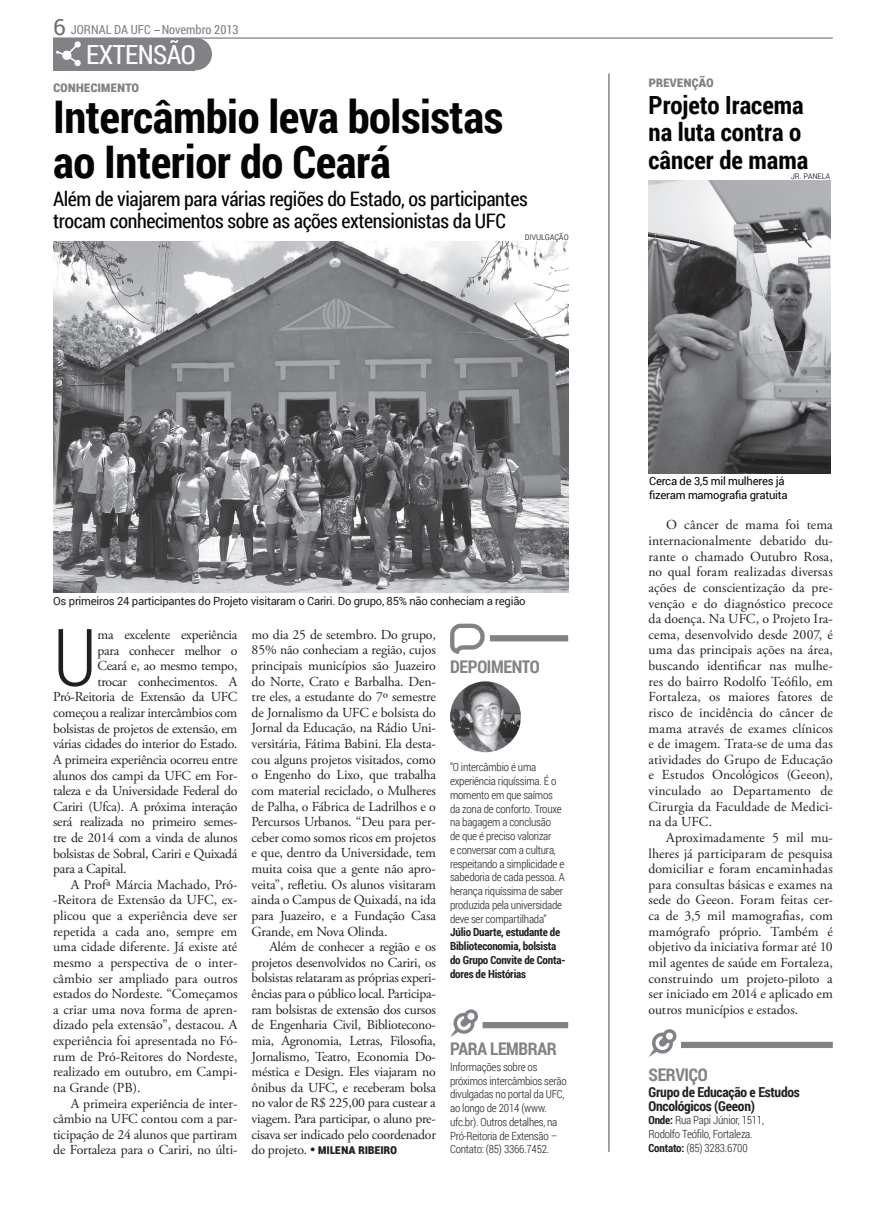
<style>
.page{position:relative;width:886px;height:1205px;background:#fff}
.page>*{position:absolute;margin:0;border:0;box-sizing:border-box;transform-origin:0 0}
.t1{font:300 79.62px "Roboto Condensed";color:#231f20}
.t2{font:700 45px/45px "Roboto Condensed";letter-spacing:-.01em;color:#040503}
.t3{font:26.38px "Roboto Condensed";color:#fff}
.t4{font:700 25px/27.5px "Roboto Condensed";color:#040503}
.t5{font:20px/22.5px "Roboto Condensed";letter-spacing:-.02em;color:#040503}
.t6{font:700 17.5px "Roboto Condensed";letter-spacing:-.02em;color:#808285}
.t7{font:700 15px "Roboto Condensed";color:#808285}
.t8{font:13.75px/15.6px "Adobe Garamond Pro";letter-spacing:-.01em;color:#231f20;text-align:justify}
.t9{font:700 13.75px/13.8px "Roboto Condensed";letter-spacing:-.02em;color:#231f20}
.t10{font:12.5px "Roboto Condensed";color:#808285}
.t11{font:300 11.25px/13.8px "Roboto Condensed";letter-spacing:-.02em;color:#231f20}
.t12{font:700 11.25px/13.8px "Roboto Condensed";letter-spacing:-.02em;color:#231f20}
.t13{font:11.25px "Roboto";letter-spacing:-.02em;color:#231f20}
.t14{font:11.25px/13.8px "Roboto";letter-spacing:-.02em;color:#040503}
.t15{font:300 10px "Roboto Condensed";color:#231f20}
.s1{font-family:"Roboto";font-size:22.5px;color:#6c6d70}
.s2{font-family:"Adobe Garamond Pro";font-weight:400}
.s3{font-weight:700}
</style>
<div class="page">
<hr style="left:53px;top:37px;width:780px;height:2px;background:#808285">
<hr style="left:608px;top:73px;width:1px;height:1079px;background:#6c6d70">
<img style="left:53px;top:242px;width:515px;height:350px">
<img style="left:648px;top:181px;width:182px;height:292px">
<div style="left:180px;top:38px;width:32px;height:32px;background:#808285;border-radius:50%"></div>
<div style="left:53px;top:38px;width:142px;height:32px;background:#808285"></div>
<svg style="left:56px;top:41px;width:25px;height:25px"></svg>
<div style="left:490px;top:635px;width:78px;height:6px;background:#808285"></div>
<img style="left:450px;top:681px;width:71px;height:71px;border-radius:35px">
<svg style="left:450px;top:624px;width:35px;height:30px"></svg>
<div style="left:482px;top:1022px;width:86px;height:6px;background:#808285"></div>
<div style="left:681px;top:1042px;width:152px;height:6px;background:#808285"></div>
<svg style="left:450px;top:1009px;width:28px;height:28px"></svg>
<svg style="left:648px;top:1029px;width:28px;height:28px"></svg>
<p class="t10" style="left:53px;top:21px;width:187px"><span class="s1">6</span> JORNAL DA UFC Novembro 2013</p>
<h3 class="t3" style="left:86px;top:37px;width:96px">exten são</h3>
<p class="t7" style="left:53px;top:76px;width:66px">conhecimento</p>
<h2 class="t2" style="left:53px;top:93px;width:451px">Intercâmbio leva bolsistas ao Interior do Ceará</h2>
<h3 class="t5" style="left:53px;top:186px;width:476px">Além de viajarem para várias regiões do Estado, os participantes trocam conhecimentos sobre as ações extensionistas da UFC</h3>
<p class="t15" style="left:525px;top:229px;width:45px">divulgação</p>
<p class="t7" style="left:648px;top:71px;width:9px">prevenção</p>
<h3 class="t4" style="left:648px;top:90px;width:161px">Projeto Iracema na luta contra o câncer de mama</h3>
<p class="t15" style="left:791px;top:169px;width:32px">JR. PANELA</p>
<p class="t14" style="left:649px;top:474px;width:140px">Cerca de 3,5 mil mulheres já fizeram mamografia gratuita</p>
<p class="t8" style="left:648px;top:518px;width:186px;text-indent:18px">O câncer de mama foi tema internacionalmente debatido du&shy;rante o chamado Outubro Rosa, no qual foram realizadas diversas ações de conscientização da pre&shy;venção e do diagnóstico precoce da doença. Na UFC, o Projeto Ira&shy;cema, desenvolvido desde 2007, é uma das principais ações na área, buscando identificar nas mulhe&shy;res do bairro Rodolfo Teófilo, em Fortaleza, os maiores fatores de risco de incidência do câncer de mama através de exames clínicos e de imagem. Trata-se de uma das atividades do Grupo de Educação e Estudos Oncológicos (Geeon), vinculado ao Departamento de Cirurgia da Faculdade de Medici&shy;na da UFC.</p>
<p class="t8" style="left:648px;top:830px;width:186px;text-indent:18px">Aproximadamente 5 mil mu&shy;lheres já participaram de pesquisa domiciliar e foram encaminhadas para consultas básicas e exames na sede do Geeon. Foram feitas cer&shy;ca de 3,5 mil mamografias, com mamógrafo próprio. Também é objetivo da iniciativa formar até 10 mil agentes de saúde em Fortaleza, construindo um projeto-piloto a ser iniciado em 2014 e aplicado em outros municípios e estados.</p>
<p class="t13" style="left:53px;top:593px;width:474px">Os primeiros 24 participantes do Projeto visitaram o Cariri. Do grupo, 85% não conheciam a região</p>
<h1 class="t1" style="left:53px;top:602px;width:45px">U</h1>
<p class="t8" style="left:97px;top:627px;width:141px">ma excelente experiência</p>
<p class="t8" style="left:252px;top:627px;width:186px">mo dia 25 de setembro. Do grupo, 85% não conheciam a região, cujos principais municípios são Juazeiro do Norte, Crato e Barbalha. Den&shy;tre eles, a estudante do 7º semestre de Jornalismo da UFC e bolsista do Jornal da Educação, na Rádio Uni&shy;versitária, Fátima Babini. Ela desta&shy;cou alguns projetos visitados, como o Engenho do Lixo, que trabalha com material reciclado, o Mulheres de Palha, o Fábrica de Ladrilhos e o Percursos Urbanos. “Deu para per&shy;ceber como somos ricos em projetos e que, dentro da Universidade, tem muita coisa que a gente não apro&shy;veita”, refletiu. Os alunos visitaram ainda o Campus de Quixadá, na ida para Juazeiro, e a Fundação Casa Grande, em Nova Olinda.</p>
<p class="t8" style="left:252px;top:939px;width:186px;text-indent:18px">Além de conhecer a região e os projetos desenvolvidos no Cariri, os bolsistas relataram as próprias experi&shy;ências para o público local. Participa&shy;ram bolsistas de extensão dos cursos de Engenharia Civil, Bibliotecono&shy;mia, Agronomia, Letras, Filosofia, Jornalismo, Teatro, Economia Do&shy;méstica e Design. Eles viajaram no ônibus da UFC, e receberam bolsa no valor de R$ 225,00 para custear a viagem. Para participar, o aluno pre&shy;cisava ser indicado pelo coordenador</p>
<p class="t9" style="left:252px;top:1142px;width:140px"><span class="s2">do projeto. •</span> milena ribeiro</p>
<p class="t8" style="left:97px;top:643px;width:141px">para conhecer melhor o</p>
<p class="t8" style="left:97px;top:658px;width:141px">Ceará e, ao mesmo tempo,</p>
<p class="t8" style="left:97px;top:674px;width:141px">trocar conhecimentos. A</p>
<p class="t8" style="left:53px;top:690px;width:186px">Pró-Reitoria de Extensão da UFC</p>
<p class="t8" style="left:53px;top:705px;width:186px">começou a realizar intercâmbios com</p>
<p class="t8" style="left:53px;top:721px;width:186px">bolsistas de projetos de extensão, em</p>
<p class="t8" style="left:53px;top:736px;width:186px">várias cidades do interior do Estado.</p>
<p class="t8" style="left:53px;top:752px;width:186px">A primeira experiência ocorreu entre</p>
<p class="t8" style="left:53px;top:768px;width:186px">alunos dos campi da UFC em For-</p>
<p class="t8" style="left:53px;top:783px;width:186px">taleza e da Universidade Federal do</p>
<p class="t8" style="left:53px;top:799px;width:186px">Cariri (Ufca). A próxima interação</p>
<p class="t8" style="left:53px;top:815px;width:186px">será realizada no primeiro semes-</p>
<p class="t8" style="left:53px;top:830px;width:186px">tre de 2014 com a vinda de alunos</p>
<p class="t8" style="left:53px;top:846px;width:186px">bolsistas de Sobral, Cariri e Quixadá</p>
<p class="t8" style="left:53px;top:861px;width:75px">para a Capital.</p>
<p class="t8" style="left:71px;top:877px;width:168px">A Profª Márcia Machado, Pró-</p>
<p class="t8" style="left:53px;top:893px;width:186px">-Reitora de Extensão da UFC, ex-</p>
<p class="t8" style="left:53px;top:908px;width:186px">plicou que a experiência deve ser</p>
<p class="t8" style="left:53px;top:924px;width:186px">repetida a cada ano, sempre em</p>
<p class="t8" style="left:53px;top:939px;width:186px">uma cidade diferente. Já existe até</p>
<p class="t8" style="left:53px;top:955px;width:186px">mesmo a perspectiva de o inter-</p>
<p class="t8" style="left:53px;top:971px;width:186px">câmbio ser ampliado para outros</p>
<p class="t8" style="left:53px;top:986px;width:186px">estados do Nordeste. “Começamos</p>
<p class="t8" style="left:53px;top:1002px;width:186px">a criar uma nova forma de apren-</p>
<p class="t8" style="left:53px;top:1018px;width:186px">dizado pela extensão”, destacou. A</p>
<p class="t8" style="left:53px;top:1033px;width:186px">experiência foi apresentada no Fó-</p>
<p class="t8" style="left:53px;top:1049px;width:186px">rum de Pró-Reitores do Nordeste,</p>
<p class="t8" style="left:53px;top:1064px;width:186px">realizado em outubro, em Campi-</p>
<p class="t8" style="left:53px;top:1080px;width:89px">na Grande (PB).</p>
<p class="t8" style="left:71px;top:1096px;width:168px">A primeira experiência de inter-</p>
<p class="t8" style="left:53px;top:1111px;width:186px">câmbio na UFC contou com a par-</p>
<p class="t8" style="left:53px;top:1127px;width:186px">ticipação de 24 alunos que partiram</p>
<p class="t8" style="left:53px;top:1143px;width:186px">de Fortaleza para o Cariri, no últi-</p>
<p class="t6" style="left:450px;top:654px;width:91px">DEPOIMENTO</p>
<p class="t11" style="left:450px;top:760px;width:116px">"O intercâmbio é uma experiência riquíssima. É o momento em que saímos da zona de conforto. Trouxe na bagagem a conclusão<br>de que é preciso valorizar<br>e conversar com a cultura, respeitando a simplicidade e sabedoria de cada pessoa. A herança riquíssima de saber produzida pela universidade deve ser compartilhada”</p>
<p class="t12" style="left:450px;top:925px;width:117px">Júlio Duarte, estudante de<br>Biblioteconomia, bolsista do Grupo Convite de Conta&shy;dores de Histórias</p>
<p class="t6" style="left:450px;top:1036px;width:108px">PARA LEMBRAR</p>
<p class="t11" style="left:450px;top:1059px;width:118px">Informações sobre os próximos intercâmbios serão divulgadas no portal da UFC, ao longo de 2014 (www. ufc.br). Outros detalhes, na<br>Pró-Reitoria de Extensão –<br>Contato: (85) 3366.7452.</p>
<p class="t6" style="left:648px;top:1062px;width:61px">SERVIÇO</p>
<p class="t9" style="left:648px;top:1084px;width:153px">Grupo de Educação e Estudos<br>Oncológicos (Geeon)</p>
<p class="t11" style="left:648px;top:1113px;width:117px"><span class="s3">Onde:</span> Rua Papi Júnior, 1511,<br>Rodolfo Teófilo, Fortaleza.<br><span class="s3">Contato:</span> (85) 3283.6700</p>
</div>
